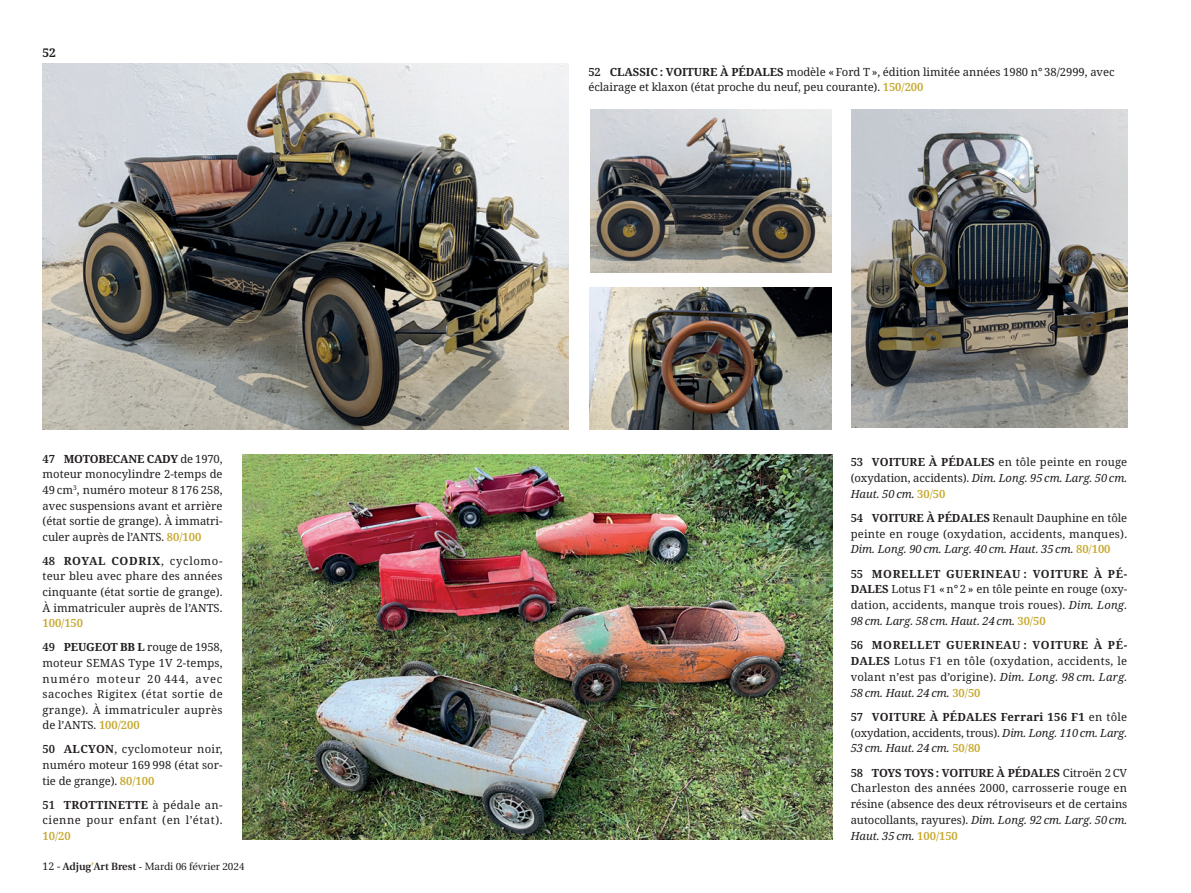
<style>
.page{position:relative;width:1191px;height:893px;background:#fff}
.page>*{position:absolute;margin:0;border:0;box-sizing:border-box;transform-origin:0 0}
.t1{font:700 12px "Noto Serif";color:#231f20}
.t2{font:11.25px/15.6px "Noto Serif";letter-spacing:.005em;color:#231f20;text-align:justify}
.t3{font:italic 11.25px/15.8px "Noto Serif";letter-spacing:-.005em;color:#231f20;text-align:justify}
.t4{font:10.5px "Utopia";color:#231f20}
.s1{font-weight:600}
.s2{font-weight:700}
.s3{font-weight:600;color:#c6a82e}
.s4{font-weight:500;color:#c6a82e}
.s5{font-family:"Noto Serif"}
.s6{font-style:italic}
.s7{font-weight:600;font-style:normal}
.s8{font-weight:700;font-style:normal}
.s9{font-style:normal}
.s10{font-weight:600;font-style:normal;color:#c6a82e}
.s11{font-weight:500;font-style:normal;color:#c6a82e}
</style>
<div class="page">
<img style="left:590px;top:109px;width:241px;height:163px">
<img style="left:852px;top:109px;width:275px;height:318px">
<img style="left:43px;top:64px;width:526px;height:365px">
<img style="left:589px;top:287px;width:242px;height:142px">
<img style="left:242px;top:455px;width:590px;height:385px">
<p class="t1" style="left:43px;top:44px;width:15px">52</p>
<p class="t2" style="left:42px;top:451px;width:182px"><span class="s1">47</span> <span class="s2">MOTOBECANE CADY</span> de 1970, moteur monocylindre 2-temps de 49 cm<sup>3</sup>, numéro moteur 8 176 258, avec suspensions avant et arrière (état sortie de grange). À immatri&shy;culer auprès de l’ANTS. <span class="s3">80</span><span class="s4">/</span><span class="s3">100</span></p>
<p class="t2" style="left:43px;top:553px;width:182px"><span class="s1">48</span> <span class="s2">ROYAL CODRIX</span>, cyclomo&shy;teur bleu avec phare des années cinquante (état sortie de grange).<br>À immatriculer auprès de l’ANTS.<br><span class="s3">100</span><span class="s4">/</span><span class="s3">150</span></p>
<p class="t2" style="left:43px;top:640px;width:182px"><span class="s1">49</span> <span class="s2">PEUGEOT BB L</span> rouge de 1958, moteur SEMAS Type 1V 2-temps, numéro moteur 20 444, avec sacoches Rigitex (état sortie de grange). À immatriculer auprès de l’ANTS. <span class="s3">100</span><span class="s4">/</span><span class="s3">200</span></p>
<p class="t2" style="left:43px;top:742px;width:182px"><span class="s1">50</span> <span class="s2">ALCYON</span>, cyclomoteur noir, numéro moteur 169 998 (état sor&shy;tie de grange). <span class="s3">80</span><span class="s4">/</span><span class="s3">100</span></p>
<p class="t2" style="left:43px;top:797px;width:182px"><span class="s1">51</span> <span class="s2">TROTTINETTE</span> à pédale an&shy;cienne pour enfant (en l’état).<br><span class="s3">10</span><span class="s4">/</span><span class="s3">20</span></p>
<p class="t4" style="left:43px;top:861px;width:204px"><span class="s5">12 -</span> <span class="s1">Adjug</span><span class="s3">’</span><span class="s1">Art Brest</span> - Mardi 06 février 2024</p>
<p class="t2" style="left:588px;top:65px;width:527px;line-height:15px"><span class="s1">52</span> <span class="s2">CLASSIC : VOITURE À PÉDALES</span> modèle « Ford T », édition limitée années 1980 n° 38/2999, avec éclairage et klaxon (état proche du neuf, peu courante). <span class="s3">150</span><span class="s4">/</span><span class="s3">200</span></p>
<p class="t2" style="left:850px;top:454px;width:278px"><span class="s1">53</span> <span class="s2">VOITURE À PÉDALES</span> en tôle peinte en rouge (oxydation, accidents). <span class="s6">Dim. Long. 95 cm. Larg. 50 cm.<br>Haut. 50 cm.</span> <span class="s3">30</span><span class="s4">/</span><span class="s3">50</span></p>
<p class="t2" style="left:850px;top:510px;width:278px"><span class="s1">54</span> <span class="s2">VOITURE À PÉDALES</span> Renault Dauphine en tôle peinte en rouge (oxydation, accidents, manques).<br><span class="s6">Dim. Long. 90 cm. Larg. 40 cm. Haut. 35 cm.</span> <span class="s3">80</span><span class="s4">/</span><span class="s3">100</span></p>
<p class="t2" style="left:850px;top:566px;width:278px"><span class="s1">55</span> <span class="s2">MORELLET GUERINEAU : VOITURE À PÉ-DALES</span> Lotus F1 « n° 2 » en tôle peinte en rouge (oxy&shy;dation, accidents, manque trois roues). <span class="s6">Dim. Long.<br>98 cm. Larg. 58 cm. Haut. 24 cm.</span> <span class="s3">30</span><span class="s4">/</span><span class="s3">50</span></p>
<p class="t2" style="left:850px;top:638px;width:278px"><span class="s1">56</span> <span class="s2">MORELLET GUERINEAU : VOITURE À PÉ-DALES</span> Lotus F1 en tôle (oxydation, accidents, le volant n’est pas d’origine). <span class="s6">Dim. Long. 98 cm. Larg.<br>58 cm. Haut. 24 cm.</span> <span class="s3">30</span><span class="s4">/</span><span class="s3">50</span></p>
<p class="t3" style="left:850px;top:709px;width:278px"><span class="s7">57</span> <span class="s8">VOITURE À PÉDALES Ferrari 156 F1</span> <span class="s9">en tôle (oxydation, accidents, trous).</span> Dim. Long. 110 cm. Larg.<br>53 cm. Haut. 24 cm. <span class="s10">50</span><span class="s11">/</span><span class="s10">80</span></p>
<p class="t2" style="left:850px;top:765px;width:278px"><span class="s1">58</span> <span class="s2">TOYS TOYS : VOITURE À PÉDALES</span> Citroën 2 CV Charleston des années 2000, carrosserie rouge en résine (absence des deux rétroviseurs et de certains autocollants, rayures). <span class="s6">Dim. Long. 92 cm. Larg. 50 cm.<br>Haut. 35 cm.</span> <span class="s3">100</span><span class="s4">/</span><span class="s3">150</span></p>
</div>
